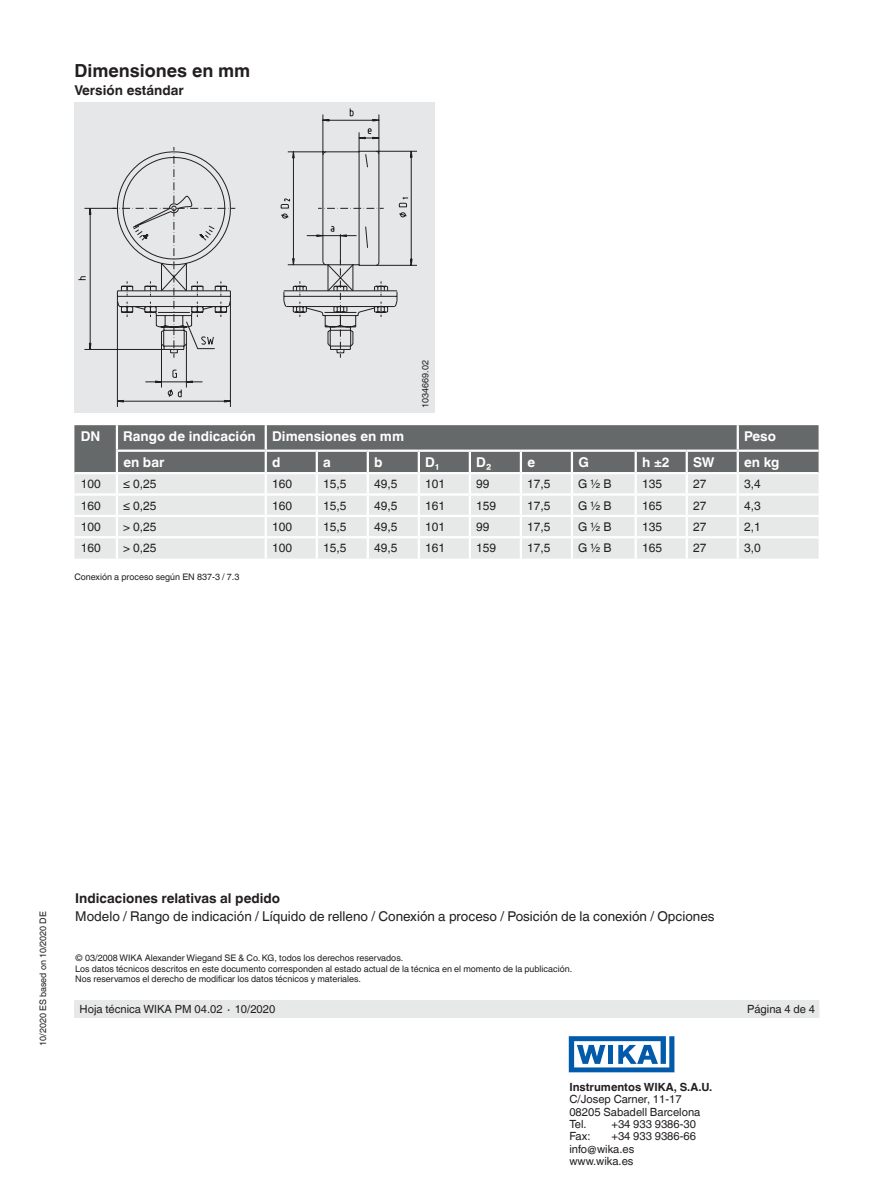
<style>
.page{position:relative;width:893px;height:1188px;background:#fff}
.page>*{position:absolute;margin:0;border:0;box-sizing:border-box;transform-origin:0 0}
.t1{font:700 18px "Helvetica World";color:#231f20}
.t2{font:13.5px "Helvetica World";color:#231f20}
.t3{font:700 13.5px "Helvetica World";color:#fff}
.t4{font:700 13.5px "Helvetica World";color:#231f20}
.t5{font:12px "Helvetica World";color:#231f20}
.t6{font:11.25px/12.3px "Helvetica World";color:#231f20}
.t7{font:700 11.25px "Helvetica World";color:#231f20}
.t8{font:9px/10.5px "Helvetica World";color:#231f20}
</style>
<div class="page">
<div style="left:74px;top:1000px;width:745px;height:18px;background:#e7e9e8"></div>
<svg style="left:569px;top:1036px;width:105px;height:36px"></svg>
<div style="left:74px;top:102px;width:361px;height:310px;background:#e6e7e9"></div>
<div style="left:74px;top:538px;width:745px;height:21px;background:#e7e9e8"></div>
<svg style="left:74px;top:425px;width:745px;height:111px;background:#b4b6b6"></svg>
<hr style="left:116px;top:538px;width:2px;height:21px;background:#fff">
<hr style="left:265px;top:538px;width:2px;height:21px;background:#fff">
<hr style="left:316px;top:538px;width:2px;height:21px;background:#fff">
<hr style="left:367px;top:538px;width:2px;height:21px;background:#fff">
<hr style="left:418px;top:538px;width:2px;height:21px;background:#fff">
<hr style="left:469px;top:538px;width:2px;height:21px;background:#fff">
<hr style="left:520px;top:538px;width:2px;height:21px;background:#fff">
<hr style="left:571px;top:538px;width:2px;height:21px;background:#fff">
<hr style="left:635px;top:538px;width:2px;height:21px;background:#fff">
<hr style="left:686px;top:538px;width:2px;height:21px;background:#fff">
<hr style="left:737px;top:538px;width:2px;height:21px;background:#fff">
<hr style="left:74px;top:472px;width:43px;height:2px;background:#fff">
<hr style="left:117px;top:472px;width:149px;height:2px;background:#fff">
<hr style="left:266px;top:472px;width:51px;height:2px;background:#fff">
<hr style="left:317px;top:472px;width:51px;height:2px;background:#fff">
<hr style="left:368px;top:472px;width:51px;height:2px;background:#fff">
<hr style="left:419px;top:472px;width:51px;height:2px;background:#fff">
<hr style="left:470px;top:472px;width:51px;height:2px;background:#fff">
<hr style="left:521px;top:472px;width:51px;height:2px;background:#fff">
<hr style="left:572px;top:472px;width:64px;height:2px;background:#fff">
<hr style="left:636px;top:472px;width:51px;height:2px;background:#fff">
<hr style="left:687px;top:472px;width:51px;height:2px;background:#fff">
<hr style="left:738px;top:472px;width:81px;height:2px;background:#fff">
<svg style="left:116px;top:150px;width:301px;height:257px"></svg>
<svg style="left:78px;top:108px;width:330px;height:289px"></svg>
<svg style="left:116px;top:151px;width:282px;height:203px"></svg>
<h1 class="t1" style="left:74px;top:60px;width:177px">Dimensiones en mm</h1>
<h2 class="t4" style="left:74px;top:82px;width:111px">Versión estándar</h2>
<p class="t8" style="left:420px;top:408px;width:49px;rotate:-90deg">1034669.02</p>
<h2 class="t3" style="left:81px;top:429px;width:21px">DN</h2>
<h2 class="t3" style="left:123px;top:429px;width:282px">Rango de indicación Dimensiones en mm</h2>
<h2 class="t3" style="left:744px;top:429px;width:33px">Peso</h2>
<h2 class="t3" style="left:123px;top:454px;width:43px">en bar</h2>
<h2 class="t3" style="left:272px;top:454px;width:10px">d</h2>
<h2 class="t3" style="left:323px;top:454px;width:9px">a</h2>
<h2 class="t3" style="left:374px;top:454px;width:10px">b</h2>
<h2 class="t3" style="left:425px;top:454px;width:16px">D₁</h2>
<h2 class="t3" style="left:476px;top:454px;width:17px">D₂</h2>
<h2 class="t3" style="left:527px;top:454px;width:9px">e</h2>
<h2 class="t3" style="left:578px;top:454px;width:12px">G</h2>
<h2 class="t3" style="left:642px;top:454px;width:29px">h ±2</h2>
<h2 class="t3" style="left:693px;top:454px;width:23px">SW</h2>
<h2 class="t3" style="left:744px;top:454px;width:37px">en kg</h2>
<h3 class="t5" style="left:81px;top:477px;width:22px">100</h3>
<h3 class="t5" style="left:123px;top:477px;width:35px">≤ 0,25</h3>
<h3 class="t5" style="left:272px;top:477px;width:22px">160</h3>
<h3 class="t5" style="left:323px;top:477px;width:25px">15,5</h3>
<h3 class="t5" style="left:374px;top:477px;width:25px">49,5</h3>
<h3 class="t5" style="left:425px;top:477px;width:22px">101</h3>
<h3 class="t5" style="left:476px;top:477px;width:15px">99</h3>
<h3 class="t5" style="left:527px;top:477px;width:25px">17,5</h3>
<h3 class="t5" style="left:578px;top:477px;width:35px">G ½ B</h3>
<h3 class="t5" style="left:642px;top:477px;width:22px">135</h3>
<h3 class="t5" style="left:693px;top:477px;width:15px">27</h3>
<h3 class="t5" style="left:744px;top:477px;width:18px">3,4</h3>
<h3 class="t5" style="left:81px;top:498px;width:22px">160</h3>
<h3 class="t5" style="left:123px;top:498px;width:35px">≤ 0,25</h3>
<h3 class="t5" style="left:272px;top:498px;width:22px">160</h3>
<h3 class="t5" style="left:323px;top:498px;width:25px">15,5</h3>
<h3 class="t5" style="left:374px;top:498px;width:25px">49,5</h3>
<h3 class="t5" style="left:425px;top:498px;width:22px">161</h3>
<h3 class="t5" style="left:476px;top:498px;width:22px">159</h3>
<h3 class="t5" style="left:527px;top:498px;width:25px">17,5</h3>
<h3 class="t5" style="left:578px;top:498px;width:35px">G ½ B</h3>
<h3 class="t5" style="left:642px;top:498px;width:22px">165</h3>
<h3 class="t5" style="left:693px;top:498px;width:15px">27</h3>
<h3 class="t5" style="left:744px;top:498px;width:18px">4,3</h3>
<h3 class="t5" style="left:81px;top:520px;width:22px">100</h3>
<h3 class="t5" style="left:123px;top:520px;width:35px">&gt; 0,25</h3>
<h3 class="t5" style="left:272px;top:520px;width:22px">100</h3>
<h3 class="t5" style="left:323px;top:520px;width:25px">15,5</h3>
<h3 class="t5" style="left:374px;top:520px;width:25px">49,5</h3>
<h3 class="t5" style="left:425px;top:520px;width:22px">101</h3>
<h3 class="t5" style="left:476px;top:520px;width:15px">99</h3>
<h3 class="t5" style="left:527px;top:520px;width:25px">17,5</h3>
<h3 class="t5" style="left:578px;top:520px;width:35px">G ½ B</h3>
<h3 class="t5" style="left:642px;top:520px;width:22px">135</h3>
<h3 class="t5" style="left:693px;top:520px;width:15px">27</h3>
<h3 class="t5" style="left:744px;top:520px;width:18px">2,1</h3>
<h3 class="t5" style="left:81px;top:541px;width:22px">160</h3>
<h3 class="t5" style="left:123px;top:541px;width:35px">&gt; 0,25</h3>
<h3 class="t5" style="left:272px;top:541px;width:22px">100</h3>
<h3 class="t5" style="left:323px;top:541px;width:25px">15,5</h3>
<h3 class="t5" style="left:374px;top:541px;width:25px">49,5</h3>
<h3 class="t5" style="left:425px;top:541px;width:22px">161</h3>
<h3 class="t5" style="left:476px;top:541px;width:22px">159</h3>
<h3 class="t5" style="left:527px;top:541px;width:25px">17,5</h3>
<h3 class="t5" style="left:578px;top:541px;width:35px">G ½ B</h3>
<h3 class="t5" style="left:642px;top:541px;width:22px">165</h3>
<h3 class="t5" style="left:693px;top:541px;width:15px">27</h3>
<h3 class="t5" style="left:744px;top:541px;width:18px">3,0</h3>
<p class="t8" style="left:74px;top:571px;width:166px">Conexión a proceso según EN 837-3 / 7.3</p>
<p class="t8" style="left:38px;top:1046px;width:136px;rotate:-90deg">10/2020 ES based on 10/2020 DE</p>
<h2 class="t4" style="left:75px;top:890px;width:206px">Indicaciones relativas al pedido</h2>
<h2 class="t2" style="left:75px;top:908px;width:641px">Modelo / Rango de indicación / Líquido de relleno / Conexión a proceso / Posición de la conexión / Opciones</h2>
<p class="t8" style="left:75px;top:953px;width:498px">© 03/2008 WIKA Alexander Wiegand SE &amp; Co. KG, todos los derechos reservados.<br>Los datos técnicos descritos en este documento corresponden al estado actual de la técnica en el momento de la publicación.<br>Nos reservamos el derecho de modificar los datos técnicos y materiales.</p>
<p class="t6" style="left:80px;top:1003px;width:197px">Hoja técnica WIKA PM 04.02 ∙ 10/2020</p>
<p class="t6" style="left:747px;top:1003px;width:69px">Página 4 de 4</p>
<p class="t7" style="left:569px;top:1081px;width:144px">Instrumentos WIKA, S.A.U.</p>
<p class="t6" style="left:569px;top:1093px;width:132px">C/Josep Carner, 11-17<br>08205 Sabadell Barcelona<br>Tel.</p>
<p class="t6" style="left:611px;top:1118px;width:86px">+34 933 9386-30</p>
<p class="t6" style="left:569px;top:1130px;width:23px">Fax:</p>
<p class="t6" style="left:569px;top:1130px;width:128px;text-indent:42px">+34 933 9386-66 info@wika.es www.wika.es</p>
</div>
